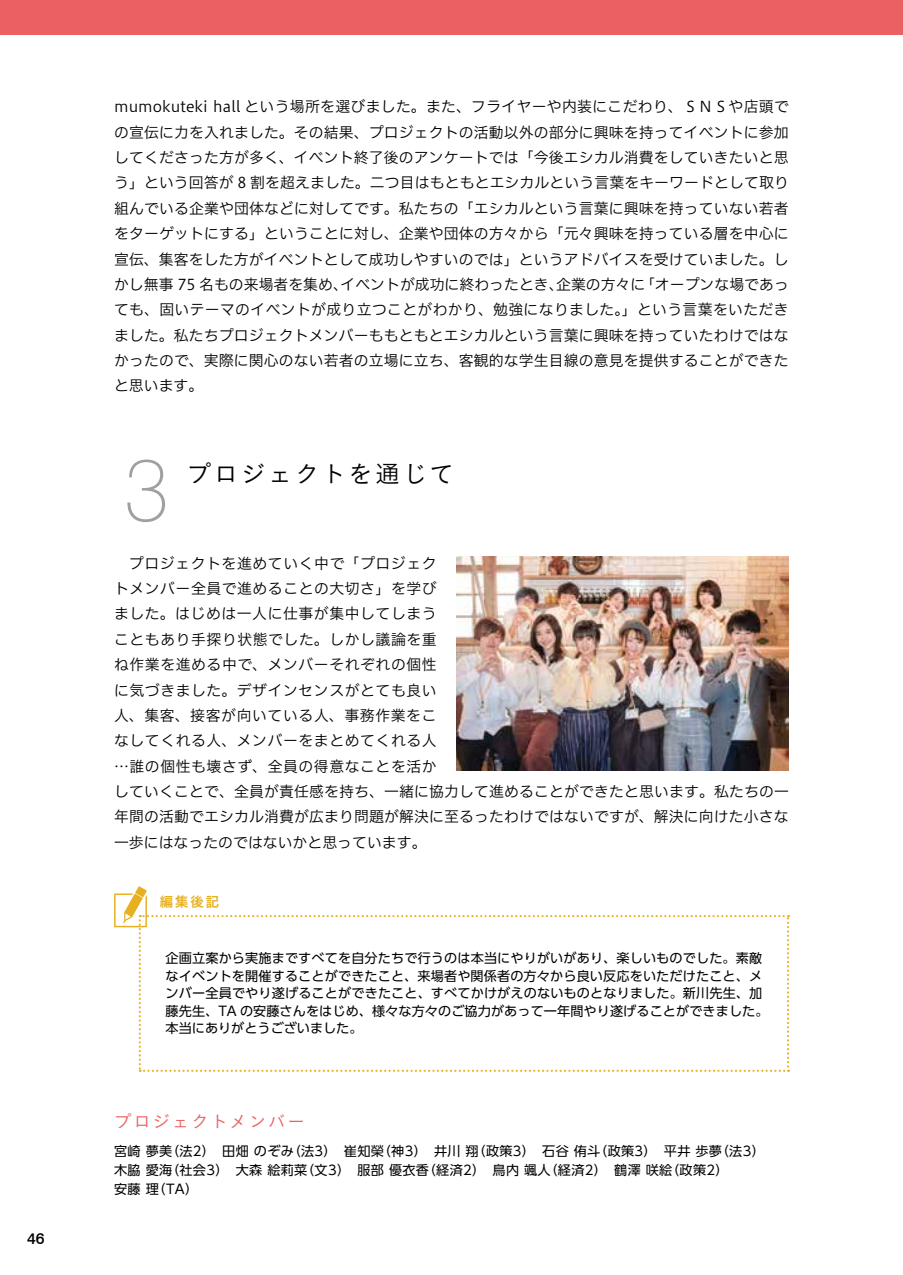
<style>
.page{position:relative;width:903px;height:1275px;background:#fff}
.page>*{position:absolute;margin:0;border:0;box-sizing:border-box;transform-origin:0 0}
.t1{font:100 87.5px "Swiss 721 BT";color:#9fa0a0}
.t2{font:24.5px "Koburina Go Std W3";letter-spacing:.1em;color:#000}
.t3{font:17.5px "Koburina Go Std W3";letter-spacing:.1em;color:#eb6161}
.t4{font:500 15.75px "Swiss 721 BT";color:#000}
.t5{font:14.88px/25.4px "Hiragino UD Sans F Std W3";letter-spacing:.035em;color:#000;text-align:justify}
.t6{font:14px "Koburina Go Std W6";color:#e7b021}
.t7{font:13.12px/17.5px "UD Shin Go Pro";letter-spacing:.01em;color:#000}
</style>
<div class="page">
<div style="left:0;top:0;width:903px;height:35px;background:#eb6161"></div>
<svg style="left:114px;top:886px;width:675px;height:186px"></svg>
<img style="left:456px;top:557px;width:333px;height:213px">
<p class="t4" style="left:27px;top:1229px;width:19px">46</p>
<p class="t5" style="left:114px;top:93px;width:676px">mumokuteki hall という場所を選びました。また、フライヤーや内装にこだわり、ＳＮＳや店頭での宣伝に力を入れました。その結果、プロジェクトの活動以外の部分に興味を持ってイベントに参加してくださった方が多く、イベント終了後のアンケートでは「今後エシカル消費をしていきたいと思う」という回答が 8 割を超えました。二つ目はもともとエシカルという言葉をキーワードとして取り組んでいる企業や団体などに対してです。私たちの「エシカルという言葉に興味を持っていない若者をターゲットにする」ということに対し、企業や団体の方々から「元々興味を持っている層を中心に宣伝、集客をした方がイベントとして成功しやすいのでは」というアドバイスを受けていました。しかし無事 75 名もの来場者を集め、イベントが成功に終わったとき、企業の方々に「オープンな場であっても、固いテーマのイベントが成り立つことがわかり、勉強になりました。」という言葉をいただきました。私たちプロジェクトメンバーももともとエシカルという言葉に興味を持っていたわけではなかったので、実際に関心のない若者の立場に立ち、客観的な学生目線の意見を提供することができたと思います。</p>
<h1 class="t1" style="left:123px;top:436px;width:47px">3</h1>
<h2 class="t2" style="left:187px;top:456px;width:269px">プロジェクトを通じて</h2>
<p class="t5" style="left:114px;top:549px;width:676px;text-align:left;text-indent:15px">プロジェクトを進めていく中で「プロジェク<br>トメンバー全員で進めることの大切さ」を学び<br>ました。はじめは一人に仕事が集中してしまう<br>こともあり手探り状態でした。しかし議論を重<br>ね作業を進める中で、メンバーそれぞれの個性<br>に気づきました。デザインセンスがとても良い<br>人、集客、接客が向いている人、事務作業をこ<br>なしてくれる人、メンバーをまとめてくれる人<br>…誰の個性も壊さず、全員の得意なことを活か<br>していくことで、全員が責任感を持ち、一緒に協力して進めることができたと思います。私たちの一年間の活動でエシカル消費が広まり問題が解決に至るったわけではないですが、解決に向けた小さな一歩にはなったのではないかと思っています。</p>
<p class="t6" style="left:159px;top:891px;width:62px">編集後記</p>
<p class="t7" style="left:166px;top:949px;width:604px">企画立案から実施まですべてを自分たちで行うのは本当にやりがいがあり、楽しいものでした。素敵なイベントを開催することができたこと、来場者や関係者の方々から良い反応をいただけたこと、メンバー全員でやり遂げることができたこと、すべてかけがえのないものとなりました。新川先生、加藤先生、TA の安藤さんをはじめ、様々な方々のご協力があって一年間やり遂げることができました。本当にありがとうございました。</p>
<p class="t3" style="left:114px;top:1109px;width:192px">プロジェクトメンバー</p>
<p class="t7" style="left:114px;top:1141px;width:659px;line-height:19.2px">宮崎 夢美（法2）　田畑 のぞみ（法3）　崔知榮（神3）　井川 翔（政策3）　石谷 侑斗（政策3）　平井 歩夢（法3）　木脇 愛海（社会3）　大森 絵莉菜（文3）　服部 優衣香（経済2）　鳥内 颯人（経済2）　鶴澤 咲絵（政策2）　<br>安藤 理（TA）</p>
</div>
